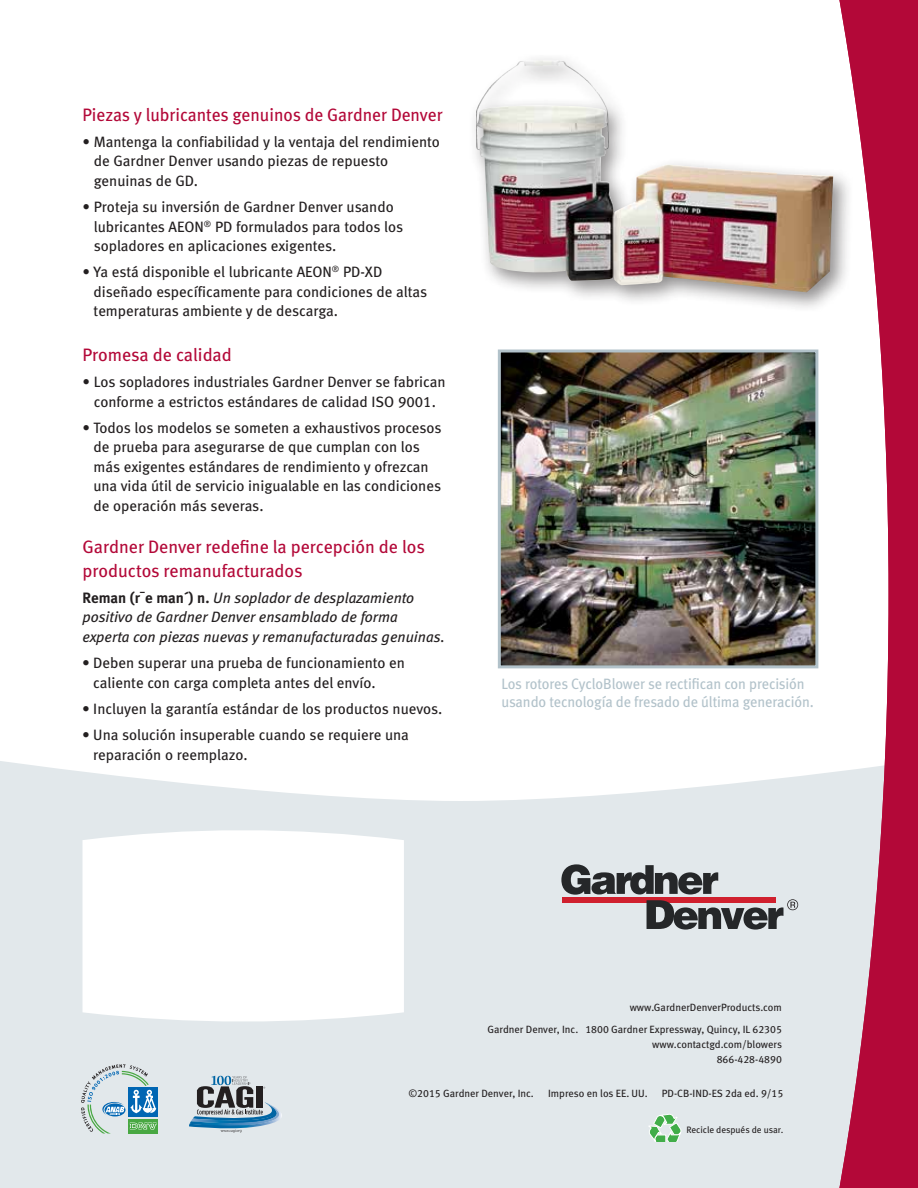
<style>
.page{position:relative;width:918px;height:1188px;background:#fff}
.page>*{position:absolute;margin:0;border:0;box-sizing:border-box;transform-origin:0 0}
.t1{font:18px/24px "Meta Book LF";color:#b30838}
.t2{font:15px/19.5px "Meta Book LF";color:#231f20}
.t3{font:italic 15px/19.5px "Meta Book LF";color:#231f20}
.t4{font:15px/18px "Meta Book LF";letter-spacing:-.005em;color:#b2c2ca;scale:.96 1}
.t5{font:10.5px/21.8px "Meta Book LF";color:#231f20;text-align:right}
.t6{font:9.3px "Meta Book LF";letter-spacing:-.005em;color:#231f20}
.s1{font-family:"Meta Bold LF";font-style:normal}
.s2{font-family:"Meta Bold LF"}
</style>
<div class="page">
<div style="left:467px;top:52px;width:388px;height:261px;background:#231f20;opacity:.5"></div>
<img style="left:476px;top:60px;width:357px;height:232px">
<img style="left:502px;top:354px;width:312px;height:310px">
<div style="left:498px;top:350px;width:320px;height:318px;border:3px solid #b2c2ca"></div>
<svg style="left:0;top:761px;width:837px;height:427px;background:#e4e9ec"></svg>
<svg style="left:837px;top:0;width:81px;height:1188px;fill:#b30838"></svg>
<svg style="left:83px;top:829px;width:321px;height:196px"></svg>
<svg style="left:648px;top:1114px;width:33px;height:27px"></svg>
<div style="left:128px;top:1087px;width:30px;height:30px;background:#0066b3"></div>
<div style="left:128px;top:1119px;width:30px;height:15px;background:#48a842"></div>
<svg style="left:81px;top:1064px;width:76px;height:69px"></svg>
<svg style="left:189px;top:1076px;width:116px;height:57px;background:#a5b6c1"></svg>
<svg style="left:561px;top:864px;width:237px;height:66px;background:#a69ca0"></svg>
<p class="t1" style="left:82px;top:102px;width:362px">Piezas y lubricantes genuinos de Gardner Denver</p>
<p class="t2" style="left:94px;top:132px;width:348px;text-indent:-11px">• Mantenga la confiabilidad y la ventaja del rendimiento de Gardner Denver usando piezas de repuesto genuinas de GD.</p>
<p class="t2" style="left:94px;top:197px;width:311px;text-indent:-11px">• Proteja su inversión de Gardner Denver usando lubricantes AEON<sup>®</sup> PD formulados para todos los sopladores en aplicaciones exigentes.</p>
<p class="t2" style="left:94px;top:262px;width:335px;text-indent:-11px">• Ya está disponible el lubricante AEON<sup>®</sup> PD-XD diseñado específicamente para condiciones de altas temperaturas ambiente y de descarga.</p>
<p class="t1" style="left:82px;top:342px;width:151px">Promesa de calidad</p>
<p class="t2" style="left:82px;top:372px;width:365px;text-align:center">• Los sopladores industriales Gardner Denver se fabrican conforme a estrictos estándares de calidad ISO 9001.</p>
<p class="t2" style="left:94px;top:418px;width:350px;text-indent:-11px">• Todos los modelos se someten a exhaustivos procesos de prueba para asegurarse de que cumplan con los más exigentes estándares de rendimiento y ofrezcan una vida útil de servicio inigualable en las condiciones de operación más severas.</p>
<p class="t1" style="left:82px;top:534px;width:344px">Gardner Denver redefine la percepción de los productos remanufacturados</p>
<p class="t3" style="left:82px;top:588px;width:364px"><span class="s1">Reman (r¯e man´) n.</span> Un soplador de desplazamiento positivo de Gardner Denver ensamblado de forma experta con piezas nuevas y remanufacturadas genuinas.</p>
<p class="t2" style="left:93px;top:653px;width:313px;text-indent:-11px"><span class="s2">•</span> Deben superar una prueba de funcionamiento en caliente con carga completa antes del envío.</p>
<p class="t2" style="left:82px;top:699px;width:361px"><span class="s2">•</span> Incluyen la garantía estándar de los productos nuevos.</p>
<p class="t2" style="left:93px;top:725px;width:317px;text-indent:-11px"><span class="s2">•</span> Una solución insuperable cuando se requiere una reparación o reemplazo.</p>
<p class="t4" style="left:501px;top:674px;width:327px">Los rotores CycloBlower se rectifican con precisión usando tecnología de fresado de última generación.</p>
<p class="t5" style="left:488px;top:997px;width:296px">www.GardnerDenverProducts.com<br>Gardner Denver, Inc. 1800 Gardner Expressway, Quincy, IL 62305</p>
<p class="t5" style="left:652px;top:1037px;width:131px;line-height:15px">www.contactgd.com/blowers<br>866-428-4890</p>
<p class="t5" style="left:408px;top:1082px;width:127px">©2015 Gardner Denver, Inc.</p>
<p class="t5" style="left:548px;top:1082px;width:101px">Impreso en los EE. UU.</p>
<p class="t5" style="left:662px;top:1082px;width:123px">PD-CB-IND-ES 2da ed. 9/15</p>
<p class="t6" style="left:687px;top:1124px;width:98px">Recicle después de usar.</p>
</div>
